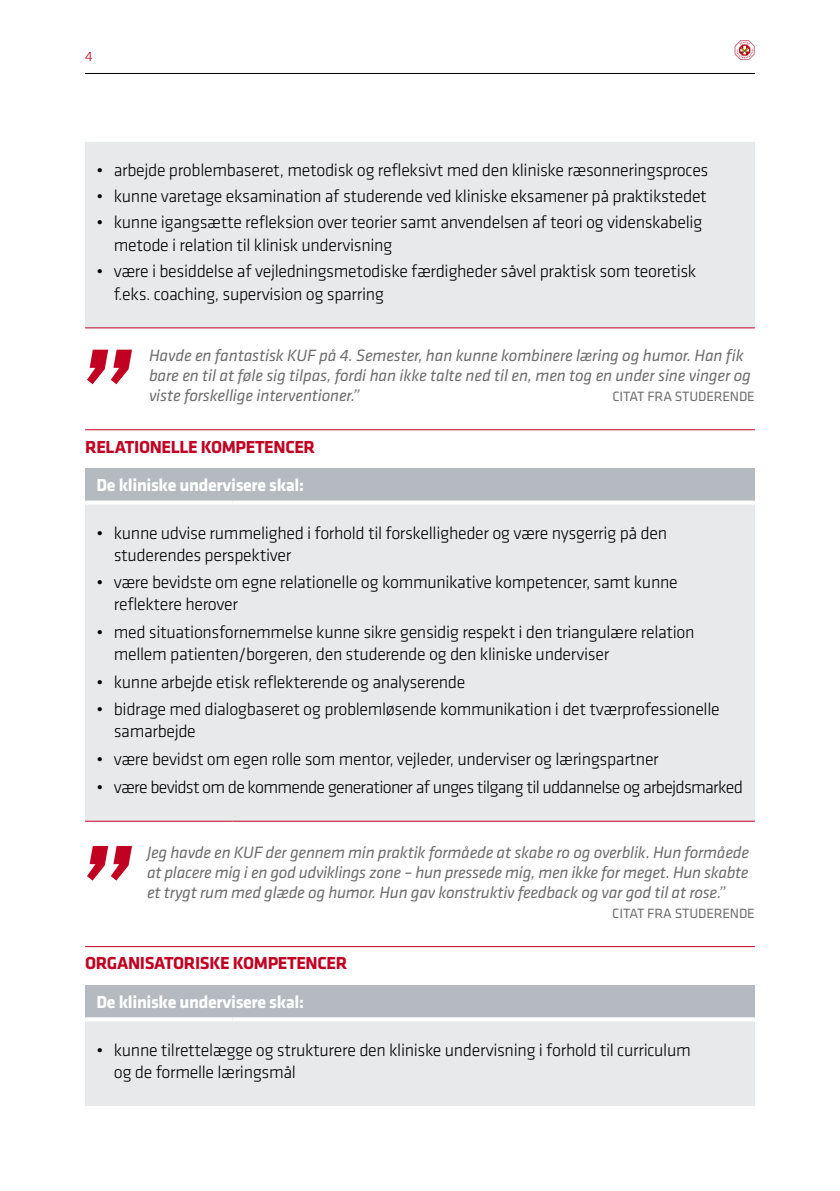
<style>
.page{position:relative;width:840px;height:1191px;background:#fff}
.page>*{position:absolute;margin:0;border:0;box-sizing:border-box;transform-origin:0 0}
.t1{font:italic 700 109.6px "Klavika";color:#c10122}
.t2{font:300 18px/22px "Klavika";letter-spacing:-.02em;color:#000}
.t3{font:300 18px "Klavika";letter-spacing:-.04em;color:#000}
.t4{font:700 18px "Klavika";letter-spacing:-.02em;color:#fff}
.t5{font:700 18px "Klavika";letter-spacing:-.02em;color:#c10122}
.t6{font:italic 17px/20px "Klavika";letter-spacing:-.01em;color:#6e6e6e}
.t7{font:14px "Klavika";letter-spacing:-.01em;color:#6e6e6e}
.t8{font:300 14px "Klavika";color:#c10122}
</style>
<div class="page">
<hr style="left:85px;top:73px;width:669px;height:1px;background:#000">
<svg style="left:734px;top:40px;width:20px;height:20px"></svg>
<div style="left:85px;top:140px;width:669px;height:188px;background:#e7e9eb"></div>
<hr style="left:85px;top:138px;width:669px;height:4px;background:#fff">
<hr style="left:85px;top:327px;width:669px;height:1px;background:#c10122">
<div style="left:85px;top:468px;width:669px;height:34px;background:#b4babf"></div>
<div style="left:85px;top:502px;width:669px;height:319px;background:#e7e9eb"></div>
<svg style="left:85px;top:500px;width:147px;height:4px"></svg>
<svg style="left:232px;top:500px;width:522px;height:4px;background:#f3f4f5"></svg>
<hr style="left:85px;top:821px;width:147px;height:1px;background:#c10122">
<hr style="left:232px;top:821px;width:522px;height:1px;background:#c10122">
<div style="left:85px;top:985px;width:669px;height:34px;background:#b4babf"></div>
<div style="left:85px;top:1019px;width:669px;height:86px;background:#e7e9eb"></div>
<svg style="left:85px;top:1017px;width:147px;height:4px"></svg>
<svg style="left:232px;top:1017px;width:522px;height:4px;background:#f8f9f9"></svg>
<hr style="left:85px;top:429px;width:669px;height:1px;background:#c10122">
<hr style="left:85px;top:946px;width:669px;height:1px;background:#c10122">
<p class="t8" style="left:85px;top:49px;width:9px">4</p>
<p class="t2" style="left:96px;top:159px;width:613px">• arbejde problembaseret, metodisk og refleksivt med den kliniske ræsonneringsproces</p>
<p class="t2" style="left:96px;top:185px;width:611px">• kunne varetage eksamination af studerende ved kliniske eksamener på praktikstedet</p>
<p class="t2" style="left:114px;top:210px;width:589px;line-height:23px;text-indent:-17px">• kunne igangsætte refleksion over teorier samt anvendelsen af teori og videnskabelig metode i relation til klinisk undervisning</p>
<p class="t2" style="left:114px;top:259px;width:584px;line-height:23px;text-indent:-17px">• være i besiddelse af vejledningsmetodiske færdigheder såvel praktisk som teoretisk f.eks. coaching, supervision og sparring</p>
<h1 class="t1" style="left:77px;top:329px;width:55px">”</h1>
<p class="t6" style="left:149px;top:346px;width:603px">Havde en fantastisk KUF på 4. Semester, han kunne kombinere læring og humor. Han fik bare en til at føle sig tilpas, fordi han ikke talte ned til en, men tog en under sine vinger og</p>
<p class="t6" style="left:149px;top:386px;width:212px">viste forskellige interventioner.”</p>
<p class="t7" style="left:612px;top:389px;width:144px">CITAT FRA STUDERENDE</p>
<p class="t5" style="left:85px;top:437px;width:231px">RELATIONELLE KOMPETENCER</p>
<p class="t4" style="left:96px;top:475px;width:209px">De kliniske undervisere skal:</p>
<p class="t2" style="left:114px;top:522px;width:554px;text-indent:-17px">• kunne udvise rummelighed i forhold til forskelligheder og være nysgerrig på den studerendes perspektiver</p>
<p class="t2" style="left:114px;top:572px;width:565px;text-indent:-17px">• være bevidste om egne relationelle og kommunikative kompetencer, samt kunne reflektere herover</p>
<p class="t2" style="left:114px;top:621px;width:582px;text-indent:-17px">• med situationsfornemmelse kunne sikre gensidig respekt i den triangulære relation mellem patienten/borgeren, den studerende og den kliniske underviser</p>
<p class="t2" style="left:96px;top:671px;width:370px">• kunne arbejde etisk reflekterende og analyserende</p>
<p class="t2" style="left:114px;top:699px;width:607px;text-indent:-17px">• bidrage med dialogbaseret og problemløsende kommunikation i det tværprofessionelle samarbejde</p>
<p class="t2" style="left:96px;top:748px;width:563px">• være bevidst om egen rolle som mentor, vejleder, underviser og læringspartner</p>
<p class="t3" style="left:96px;top:777px;width:647px">• være bevidst om de kommende generationer af unges tilgang til uddannelse og arbejdsmarked</p>
<h1 class="t1" style="left:77px;top:825px;width:55px">”</h1>
<p class="t6" style="left:147px;top:842px;width:603px;text-align:justify">Jeg havde en KUF der gennem min praktik formåede at skabe ro og overblik. Hun formåede at placere mig i en god udviklings zone – hun pressede mig, men ikke for meget. Hun skabte et trygt rum med glæde og humor. Hun gav konstruktiv feedback og var god til at rose.”</p>
<p class="t7" style="left:612px;top:905px;width:144px">CITAT FRA STUDERENDE</p>
<p class="t5" style="left:85px;top:953px;width:263px">ORGANISATORISKE KOMPETENCER</p>
<p class="t4" style="left:96px;top:991px;width:209px">De kliniske undervisere skal:</p>
<p class="t2" style="left:114px;top:1038px;width:578px;text-indent:-17px">• kunne tilrettelægge og strukturere den kliniske undervisning i forhold til curriculum og de formelle læringsmål</p>
</div>
